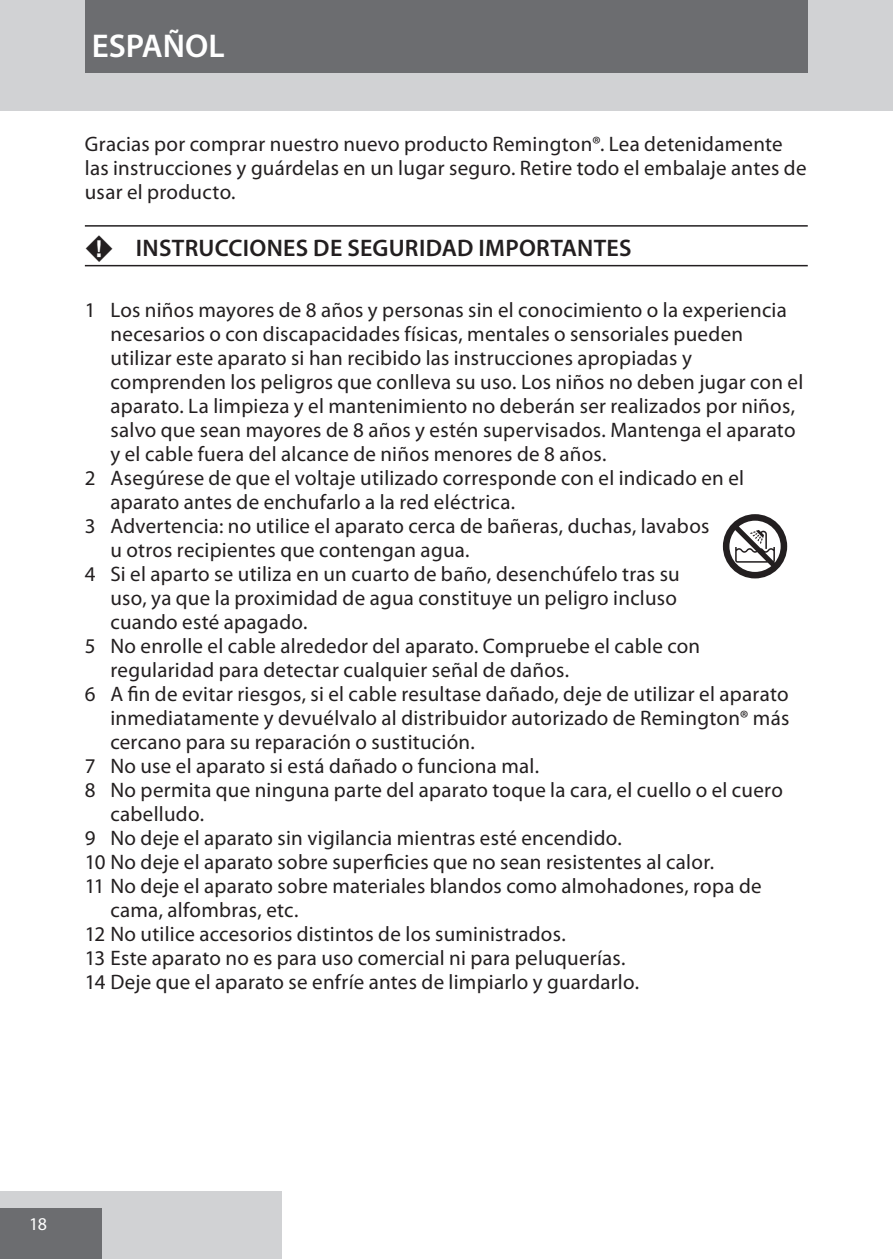
<style>
.page{position:relative;width:893px;height:1259px;background:#fff}
.page>*{position:absolute;margin:0;border:0;box-sizing:border-box;transform-origin:0 0}
.t1{font:600 33px "Myriad Pro";color:#fff}
.t2{font:600 24px "Myriad Pro";letter-spacing:.01em;color:#231f20}
.t3{font:21px/24px "Myriad Pro";letter-spacing:.01em;color:#231f20}
.t4{font:18px "Myriad Pro";color:#fff}
.s1{font-family:"Myriad Points";font-weight:400}
</style>
<div class="page">
<div style="left:0;top:0;width:893px;height:111px;background:#d1d2d4"></div>
<div style="left:0;top:1191px;width:282px;height:68px;background:#d1d2d4"></div>
<div style="left:0;top:1208px;width:102px;height:51px;background:#6c6d70"></div>
<div style="left:85px;top:0;width:723px;height:73px;background:#6c6d70"></div>
<hr style="left:85px;top:225px;width:723px;height:2px;background:#231f20">
<hr style="left:85px;top:265px;width:723px;height:1px;background:#231f20">
<svg style="left:723px;top:514px;width:64px;height:64px"></svg>
<h1 class="t1" style="left:92px;top:25px;width:135px">ESPAÑOL</h1>
<p class="t3" style="left:85px;top:132px;width:723px">Gracias por comprar nuestro nuevo producto Remington®. Lea detenidamente las instrucciones y guárdelas en un lugar seguro. Retire todo el embalaje antes de usar el producto.</p>
<p class="t2" style="left:85px;top:233px;width:548px"><span class="s1">F</span> INSTRUCCIONES DE SEGURIDAD IMPORTANTES</p>
<p class="t3" style="left:85px;top:298px;width:703px">1 Los niños mayores de 8 años y personas sin el conocimiento o la experiencia</p>
<p class="t3" style="left:110px;top:322px;width:634px">necesarios o con discapacidades físicas, mentales o sensoriales pueden</p>
<p class="t3" style="left:110px;top:346px;width:583px">utilizar este aparato si han recibido las instrucciones apropiadas y</p>
<p class="t3" style="left:110px;top:370px;width:694px">comprenden los peligros que conlleva su uso. Los niños no deben jugar con el</p>
<p class="t3" style="left:110px;top:394px;width:686px">aparato. La limpieza y el mantenimiento no deberán ser realizados por niños,</p>
<p class="t3" style="left:110px;top:418px;width:687px">salvo que sean mayores de 8 años y estén supervisados. Mantenga el aparato</p>
<p class="t3" style="left:110px;top:442px;width:498px">y el cable fuera del alcance de niños menores de 8 años.</p>
<p class="t3" style="left:85px;top:466px;width:661px">2 Asegúrese de que el voltaje utilizado corresponde con el indicado en el</p>
<p class="t3" style="left:110px;top:490px;width:406px">aparato antes de enchufarlo a la red eléctrica.</p>
<p class="t3" style="left:85px;top:514px;width:626px">3 Advertencia: no utilice el aparato cerca de bañeras, duchas, lavabos</p>
<p class="t3" style="left:110px;top:538px;width:361px">u otros recipientes que contengan agua.</p>
<p class="t3" style="left:85px;top:562px;width:596px">4 Si el aparto se utiliza en un cuarto de baño, desenchúfelo tras su</p>
<p class="t3" style="left:110px;top:586px;width:568px">uso, ya que la proximidad de agua constituye un peligro incluso</p>
<p class="t3" style="left:110px;top:610px;width:199px">cuando esté apagado.</p>
<p class="t3" style="left:85px;top:634px;width:617px">5 No enrolle el cable alrededor del aparato. Compruebe el cable con</p>
<p class="t3" style="left:110px;top:658px;width:460px">regularidad para detectar cualquier señal de daños.</p>
<p class="t3" style="left:85px;top:682px;width:705px">6 A fin de evitar riesgos, si el cable resultase dañado, deje de utilizar el aparato</p>
<p class="t3" style="left:110px;top:706px;width:680px">inmediatamente y devuélvalo al distribuidor autorizado de Remington® más</p>
<p class="t3" style="left:110px;top:730px;width:366px">cercano para su reparación o sustitución.</p>
<p class="t3" style="left:85px;top:754px;width:456px">7 No use el aparato si está dañado o funciona mal.</p>
<p class="t3" style="left:85px;top:778px;width:699px">8 No permita que ninguna parte del aparato toque la cara, el cuello o el cuero</p>
<p class="t3" style="left:110px;top:802px;width:95px">cabelludo.</p>
<p class="t3" style="left:85px;top:826px;width:538px">9 No deje el aparato sin vigilancia mientras esté encendido.</p>
<p class="t3" style="left:85px;top:850px;width:631px">10 No deje el aparato sobre superficies que no sean resistentes al calor.</p>
<p class="t3" style="left:85px;top:874px;width:678px">11 No deje el aparato sobre materiales blandos como almohadones, ropa de</p>
<p class="t3" style="left:110px;top:898px;width:190px">cama, alfombras, etc.</p>
<p class="t3" style="left:85px;top:922px;width:482px">12 No utilice accesorios distintos de los suministrados.</p>
<p class="t3" style="left:85px;top:946px;width:542px">13 Este aparato no es para uso comercial ni para peluquerías.</p>
<p class="t3" style="left:85px;top:970px;width:556px">14 Deje que el aparato se enfríe antes de limpiarlo y guardarlo.</p>
<p class="t4" style="left:29px;top:1212px;width:19px">18</p>
</div>
